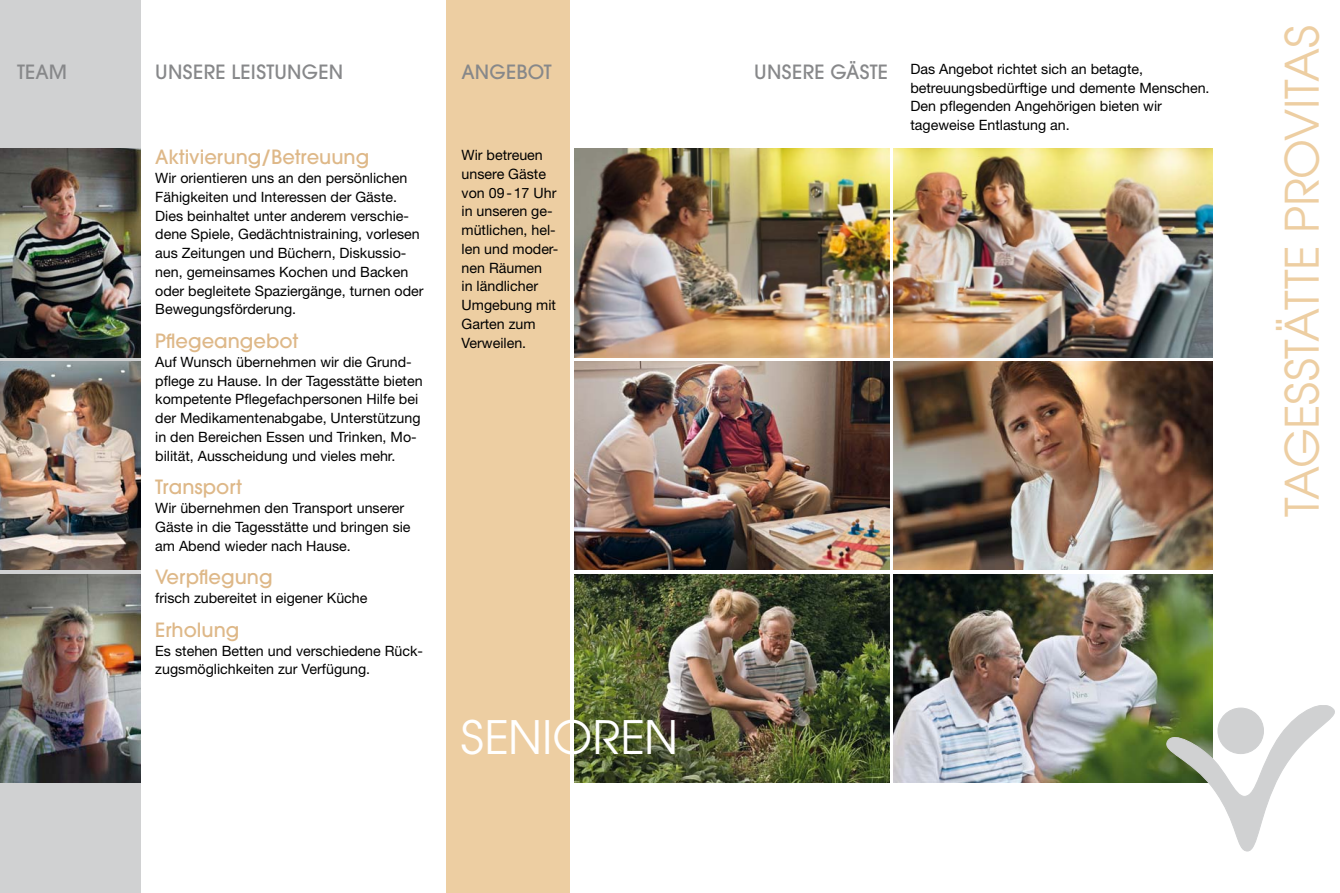
<style>
.page{position:relative;width:1340px;height:893px;background:#fff}
.page>*{position:absolute;margin:0;border:0;box-sizing:border-box;transform-origin:0 0}
.t1{font:45.9px "Avant Garde";letter-spacing:-.035em;color:#edcea2}
.t2{font:45.9px "Avant Garde";color:#fff}
.t3{font:500 19.5px "Avant Garde";color:#deb888}
.t4{font:500 19.5px "Avant Garde";letter-spacing:.01em;color:#87888a}
.t5{font:14.25px/18.8px "Helvetica Neue";color:#000}
</style>
<div class="page">
<div style="left:446px;top:0;width:124px;height:893px;background:#edcea2"></div>
<div style="left:0;top:0;width:140px;height:893px;background:#d0d1d2"></div>
<img style="left:0;top:361px;width:140px;height:209px">
<img style="left:0;top:149px;width:140px;height:208px">
<img style="left:893px;top:149px;width:319px;height:208px">
<img style="left:574px;top:149px;width:315px;height:208px">
<img style="left:574px;top:574px;width:315px;height:208px">
<img style="left:574px;top:361px;width:315px;height:209px">
<img style="left:893px;top:361px;width:319px;height:209px">
<img style="left:893px;top:574px;width:319px;height:208px">
<svg style="left:1166px;top:705px;width:168px;height:146px"></svg>
<img style="left:0;top:574px;width:140px;height:208px">
<h2 class="t4" style="left:17px;top:60px;width:52px">TEA M</h2>
<h2 class="t4" style="left:155px;top:60px;width:13px">UNSERE</h2>
<h2 class="t4" style="left:231px;top:60px;width:12px">LEISTUN</h2>
<h2 class="t4" style="left:302px;top:60px;width:22px">GEN</h2>
<h2 class="t3" style="left:155px;top:145px;width:215px">Aktivierung/Betreuung</h2>
<p class="t5" style="left:155px;top:168px;width:270px">Wir orientieren uns an den persönlichen Fähigkeiten und Interessen der Gäste.<br>Dies beinhaltet unter anderem verschie&shy;dene Spiele, Gedächtnistraining, vorlesen aus Zeitungen und Büchern, Diskussio&shy;nen, gemeinsames Kochen und Backen oder begleitete Spaziergänge, turnen oder Bewegungsförderung.</p>
<h2 class="t3" style="left:155px;top:329px;width:144px">Pflegeangebot</h2>
<p class="t5" style="left:155px;top:352px;width:269px">Auf Wunsch übernehmen wir die Grund&shy;pflege zu Hause. In der Tagesstätte bieten kompetente Pflegefachpersonen Hilfe bei der Medikamentenabgabe, Unterstützung in den Bereichen Essen und Trinken, Mo&shy;bilität, Ausscheidung und vieles mehr.</p>
<h2 class="t3" style="left:155px;top:475px;width:88px">Transport</h2>
<p class="t5" style="left:155px;top:498px;width:257px">Wir übernehmen den Transport unserer<br>Gäste in die Tagesstätte und bringen sie am Abend wieder nach Hause.</p>
<h2 class="t3" style="left:155px;top:565px;width:119px">Verpflegung</h2>
<p class="t5" style="left:155px;top:588px;width:214px">frisch zubereitet in eigener Küche</p>
<h2 class="t3" style="left:155px;top:618px;width:86px">Erholung</h2>
<p class="t5" style="left:155px;top:641px;width:269px">Es stehen Betten und verschiedene Rück&shy;zugsmöglichkeiten zur Verfügung.</p>
<h2 class="t4" style="left:461px;top:60px;width:75px">ANGEBOT</h2>
<h2 class="t4" style="left:754px;top:60px;width:13px">UNSERE</h2>
<h2 class="t4" style="left:830px;top:60px;width:34px">GÄSTE</h2>
<p class="t5" style="left:910px;top:59px;width:301px">Das Angebot richtet sich an betagte, betreuungsbedürftige und demente Menschen.<br>Den pflegenden Angehörigen bieten wir tageweise Entlastung an.</p>
<p class="t5" style="left:461px;top:145px;width:98px">Wir betreuen unsere Gäste von 09-17 Uhr in unseren ge&shy;mütlichen, hel&shy;len und moder&shy;nen Räumen<br>in ländlicher<br>Umgebung mit<br>Garten zum<br>Verweilen.</p>
<h1 class="t2" style="left:461px;top:709px;width:219px">SENIOREN</h1>
<h1 class="t1" style="left:1273px;top:517px;width:488px;rotate:-90deg">TAGESST ÄTT E PROVITAS</h1>
</div>
